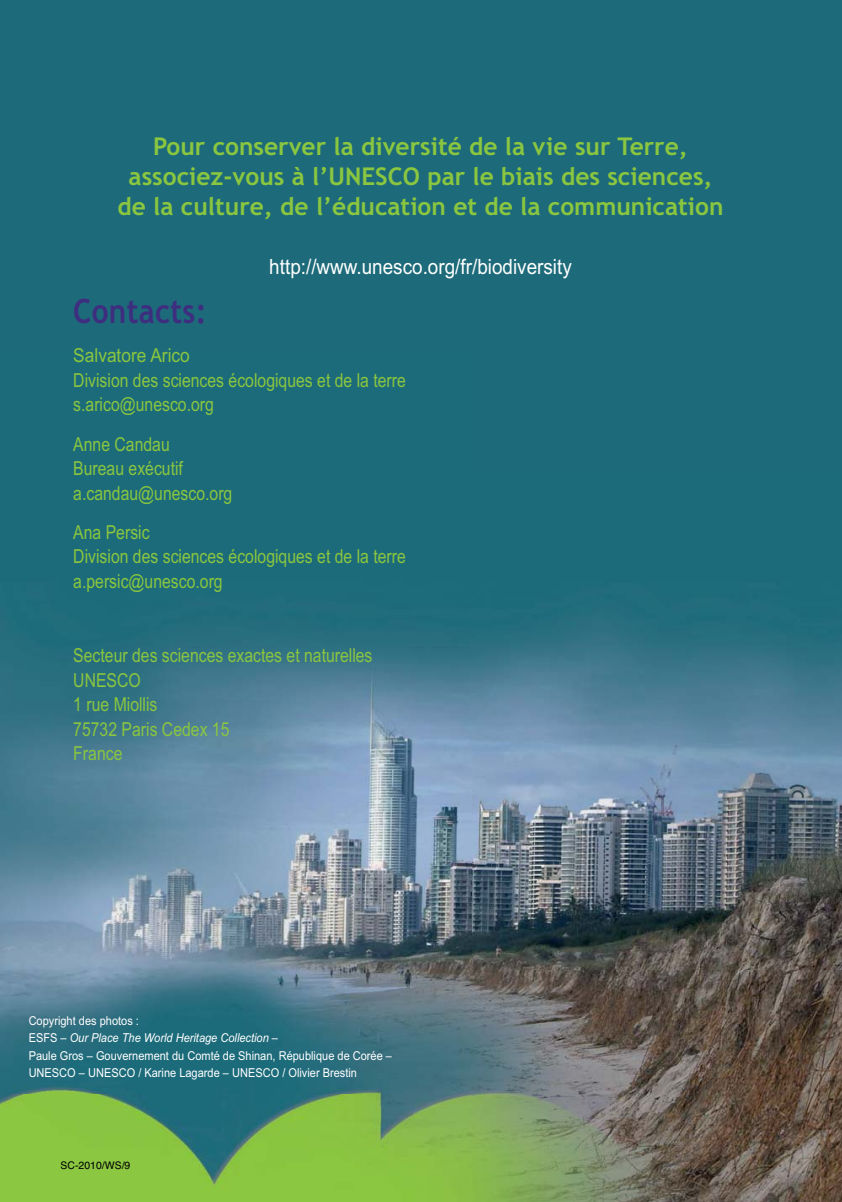
<style>
.page{position:relative;width:842px;height:1202px;background:#fff}
.page>*{position:absolute;margin:0;border:0;box-sizing:border-box;transform-origin:0 0}
.t1{font:700 33.6px "Trebuchet MS";letter-spacing:.01em;color:#3e2e7f;scale:.88 1}
.t2{font:700 24.5px/29.8px "Trebuchet MS";color:#8ac63f;text-align:center}
.t3{font:21px "Arial";color:#fff;scale:.9 1}
.t4{font:19.25px/24.5px "Arial Narrow";color:#8ac63f}
.t5{font:19.25px "Arial";color:#8ac63f;scale:.9 1}
.t6{font:12.25px/17.5px "Arial";color:#fff;scale:.9 1}
.t7{font:10.5px "Helvetica";color:#000}
.s1{font-style:italic}
</style>
<div class="page">
<img style="left:0;top:0;width:842px;height:1202px">
<div style="left:74px;top:298px;width:130px;height:26px;background:#1d6b7a"></div>
<p class="t2" style="left:118px;top:133px;width:607px">Pour conserver la diversité de la vie sur Terre, associez-vous à l’UNESCO par le biais des sciences, de la culture, de l’éducation et de la communication</p>
<p class="t3" style="left:269px;top:259px;width:338px">http://www.unesco.org/fr/biodiversity</p>
<h1 class="t1" style="left:73px;top:298px;width:153px">Contacts:</h1>
<p class="t5" style="left:73px;top:348px;width:131px">Salvatore Arico</p>
<p class="t4" style="left:73px;top:369px;width:334px">Division des sciences écologiques et de la terre s.arico@unesco.org</p>
<p class="t4" style="left:73px;top:433px;width:161px">Anne Candau<br>Bureau exécutif a.candau@unesco.org</p>
<p class="t4" style="left:73px;top:522px;width:334px">Ana Persic<br>Division des sciences écologiques et de la terre a.persic@unesco.org</p>
<p class="t4" style="left:73px;top:645px;width:301px">Secteur des sciences exactes et naturelles<br>UNESCO<br>1 rue Miollis<br>75732 Paris Cedex 15<br>France</p>
<p class="t6" style="left:29px;top:1013px;width:405px">Copyright des photos :<br>ESFS – <span class="s1">Our Place The World Heritage Collection</span> –<br>Paule Gros – Gouvernement du Comté de Shinan, République de Corée – UNESCO – UNESCO / Karine Lagarde – UNESCO / Olivier Brestin</p>
<p class="t7" style="left:60px;top:1161px;width:72px">SC-2010/WS/9</p>
</div>
